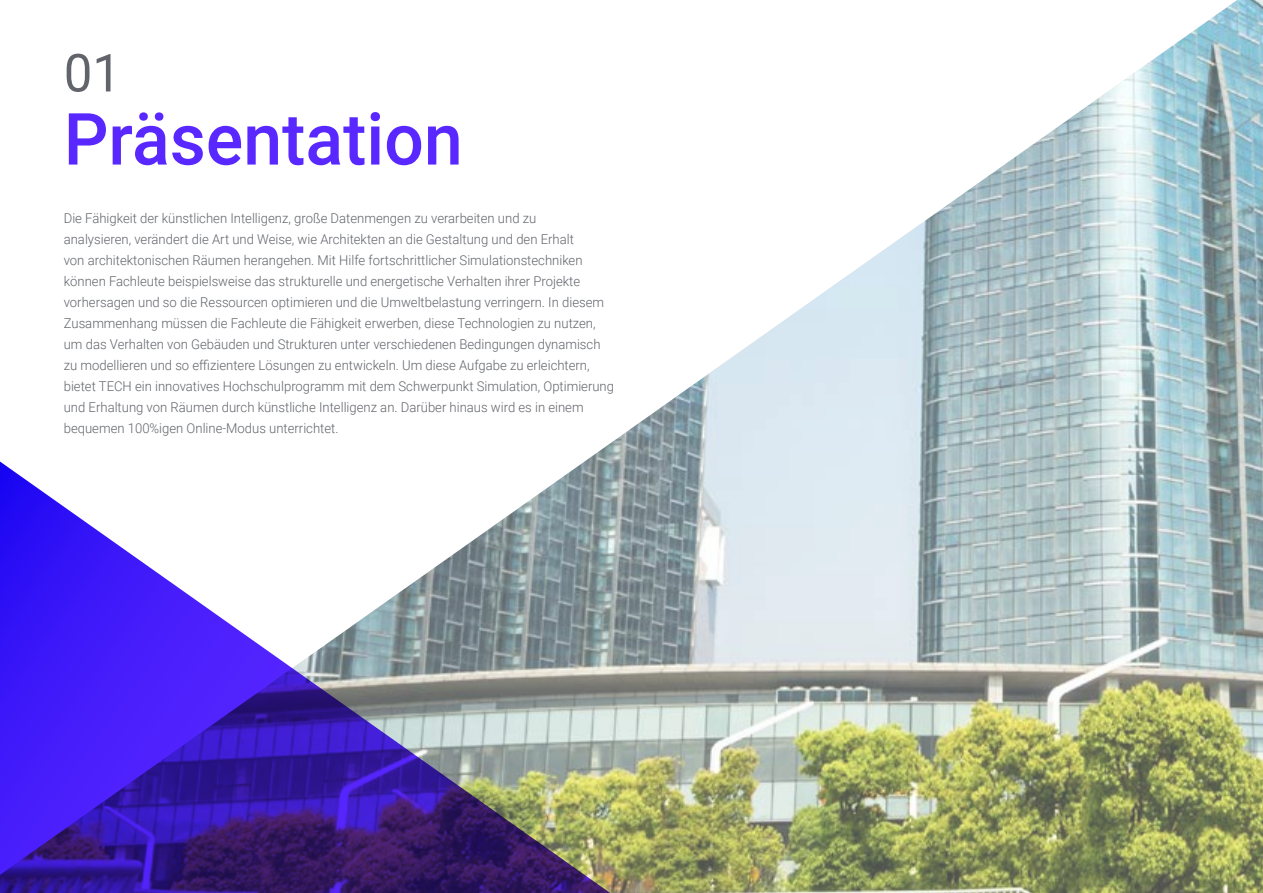
<style>
.page{position:relative;width:1263px;height:893px;background:#fff}
.page>*{position:absolute;margin:0;border:0;box-sizing:border-box;transform-origin:0 0}
.t1{font:500 72px "Roboto";color:#5927ff}
.t2{font:52.5px "Roboto";color:#61646a}
.t3{font:300 13.5px/21px "Roboto";color:#61646a}
</style>
<div class="page">
<img style="left:606px;top:0;width:657px;height:893px">
<svg style="left:0;top:446px;width:640px;height:447px"></svg>
<h2 class="t2" style="left:64px;top:36px;width:59px">01</h2>
<h1 class="t1" style="left:64px;top:89px;width:400px">Präsentation</h1>
<p class="t3" style="left:64px;top:207px;width:552px">Die Fähigkeit der künstlichen Intelligenz, große Datenmengen zu verarbeiten und zu<br>analysieren, verändert die Art und Weise, wie Architekten an die Gestaltung und den Erhalt<br>von architektonischen Räumen herangehen. Mit Hilfe fortschrittlicher Simulationstechniken können Fachleute beispielsweise das strukturelle und energetische Verhalten ihrer Projekte vorhersagen und so die Ressourcen optimieren und die Umweltbelastung verringern. In diesem Zusammenhang müssen die Fachleute die Fähigkeit erwerben, diese Technologien zu nutzen, um das Verhalten von Gebäuden und Strukturen unter verschiedenen Bedingungen dynamisch zu modellieren und so effizientere Lösungen zu entwickeln. Um diese Aufgabe zu erleichtern, bietet TECH ein innovatives Hochschulprogramm mit dem Schwerpunkt Simulation, Optimierung und Erhaltung von Räumen durch künstliche Intelligenz an. Darüber hinaus wird es in einem bequemen 100%igen Online-Modus unterrichtet.</p>
</div>
